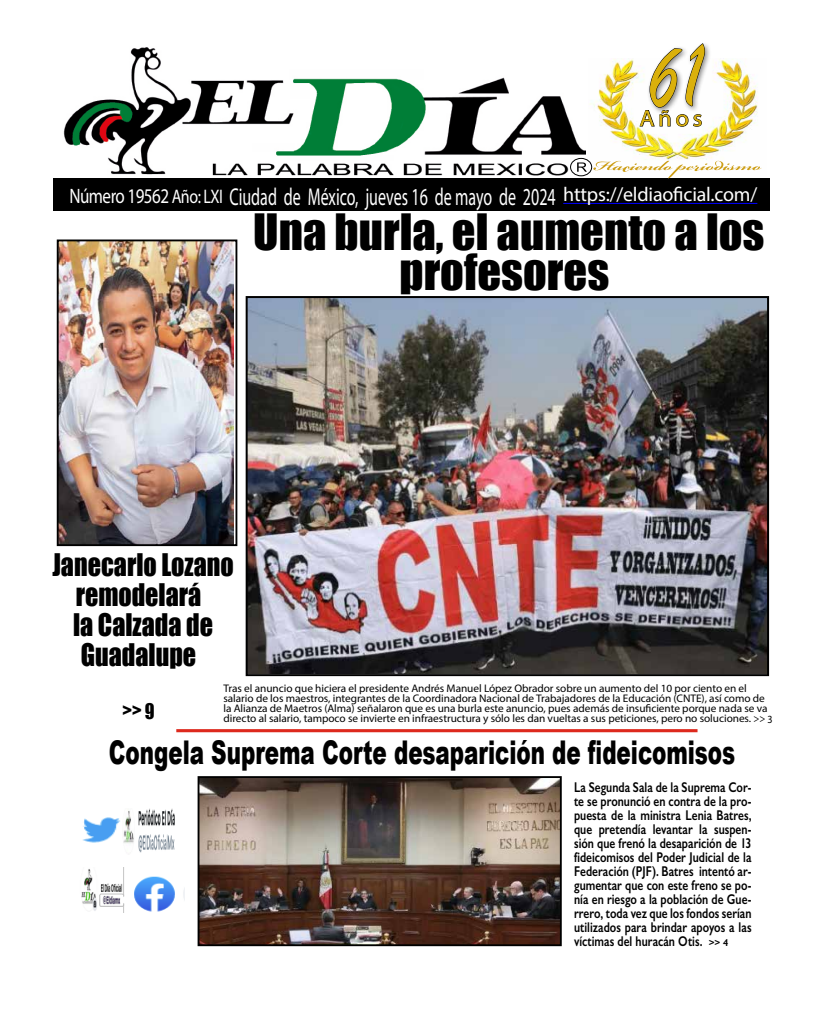
<style>
.page{position:relative;width:823px;height:1015px;background:#fff}
.page>*{position:absolute;margin:0;border:0;box-sizing:border-box;transform-origin:0 0}
.t1{font:98px "Brush Script";color:#dab00b;scale:.7 1}
.t2{font:46px/40px "Impact";color:#000;text-align:center}
.t3{font:900 32.7px "Arial";color:#000;scale:.66 1}
.t4{font:28.6px/30px "Impact";color:#000;text-align:center;scale:.91 1}
.t5{font:24.5px "Myriad Pro";color:#fff;scale:.65 1}
.t6{font:23px "Myriad Pro";color:#dab00b;scale:1.06 1}
.t7{font:20px "Myriad Pro";letter-spacing:-.01em;color:#fff}
.t8{font:19.8px "Impact";color:#000;scale:.91 1}
.t9{font:600 14.2px/14px "Gill Sans";color:#000;text-align:justify;scale:.79 1}
.t10{font:11px/10px "Myriad Pro";letter-spacing:-.005em;color:#000}
.s1{font-size:20.9px}
.s2{font-size:19.7px}
.s3{font-size:10px}
</style>
<div class="page">
<img style="left:63px;top:47px;width:522px;height:130px">
<div style="left:54px;top:178px;width:715px;height:33px;background:#000"></div>
<img style="left:588px;top:59px;width:174px;height:115px">
<svg style="left:593px;top:161px;width:168px;height:17px"></svg>
<div style="left:646px;top:41px;width:65px;height:73px;background:#000;opacity:.5"></div>
<svg style="left:639px;top:43px;width:65px;height:92px"></svg>
<div style="left:569px;top:158px;width:22px;height:18px;border:1px solid #000;border-radius:50%"></div>
<svg style="left:576px;top:162px;width:10px;height:10px"></svg>
<hr style="left:176px;top:729px;width:521px;height:3px;background:#dd291d">
<img style="left:83px;top:817px;width:37px;height:26px">
<img style="left:123px;top:809px;width:52px;height:44px">
<img style="left:134px;top:876px;width:50px;height:36px">
<img style="left:81px;top:868px;width:44px;height:45px">
<hr style="left:563px;top:203px;width:193px;height:1px;background:#00f">
<img style="left:200px;top:779px;width:358px;height:164px">
<div style="left:197px;top:776px;width:364px;height:170px;border:2px solid #000"></div>
<img style="left:248px;top:299px;width:517px;height:374px">
<div style="left:245px;top:296px;width:523px;height:380px;border:2px solid #000"></div>
<img style="left:60px;top:242px;width:173px;height:301px">
<div style="left:57px;top:239px;width:180px;height:307px;border:2px solid #000"></div>
<h1 class="t1" style="left:649px;top:11px;width:77px">61</h1>
<h3 class="t6" style="left:639px;top:104px;width:61px">Años</h3>
<h3 class="t5" style="left:69px;top:182px;width:749px"><span class="s1">Número 19562</span> <span class="s2">Año: LXI</span> Ciudad de México, jueves 16 de mayo de 2024</h3>
<h3 class="t7" style="left:563px;top:182px;width:195px">https://eldiaoficial.com/</h3>
<h2 class="t2" style="left:253px;top:211px;width:512px">Una burla, el aumento a los profesores</h2>
<h3 class="t4" style="left:52px;top:549px;width:201px">Janecarlo Lozano remodelará<br>la Calzada de<br>Guadalupe</h3>
<h3 class="t8" style="left:122px;top:694px;width:37px">&gt;&gt; 9</h3>
<p class="t10" style="left:223px;top:683px;width:550px">Tras el anuncio que hiciera el presidente Andrés Manuel López Obrador sobre un aumento del 10 por ciento en el salario de los maestros, integrantes de la Coordinadora Nacional de Trabajadores de la Educación (CNTE), así como de la Alianza de Maetros (Alma) señalaron que es una burla este anuncio, pues además de insuficiente porque nada se va directo al salario, tampoco se invierte en infraestructura y sólo les dan vueltas a sus peticiones, pero no soluciones. &gt;&gt; 3</p>
<h3 class="t3" style="left:109px;top:728px;width:949px">Congela Suprema Corte desaparición de fideicomisos</h3>
<p class="t9" style="left:573px;top:780px;width:226px">La Segunda Sala de la Suprema Cor&shy;te se pronunció en contra de la pro&shy;puesta de la ministra Lenia Batres, que pretendía levantar la suspen&shy;sión que frenó la desaparición de 13 fideicomisos del Poder Judicial de la Federación (PJF). Batres intentó ar&shy;gumentar que con este freno se po&shy;nía en riesgo a la población de Gue&shy;rrero, toda vez que los fondos serían utilizados para brindar apoyos a las víctimas del huracán Otis. <span class="s3">&gt;&gt; 4</span></p>
</div>
